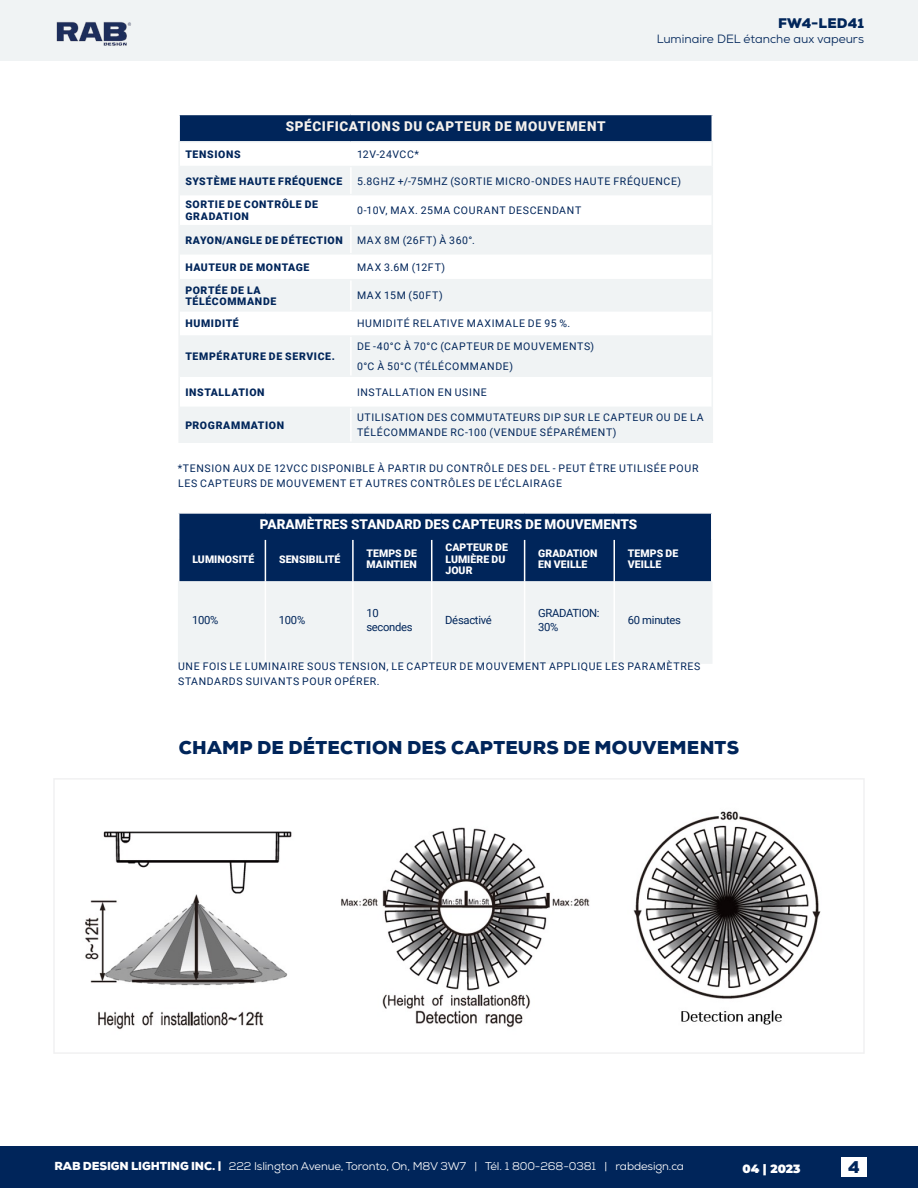
<style>
.page{position:relative;width:918px;height:1188px;background:#fff}
.page>*{position:absolute;margin:0;border:0;box-sizing:border-box;transform-origin:0 0}
.t1{font:900 18px "Nexa";letter-spacing:.01em;color:#00255a}
.t2{font:900 16.5px "Nexa";color:#00255a}
.t3{font:900 13.5px "Roboto";letter-spacing:.005em;color:#fff}
.t4{font:900 13.5px "Roboto";letter-spacing:.05em;color:#f5f1ed}
.t5{font:900 13.5px "Nexa";letter-spacing:.01em;color:#00255a}
.t6{font:12px "Nexa";color:#00255a}
.t7{font:900 12px "Montserrat";color:#fff}
.t8{font:11.25px "Nexa";letter-spacing:-.01em;color:#fff}
.t9{font:11.25px/13.5px "Roboto";letter-spacing:-.025em;color:#00255a}
.t10{font:10.5px/15px "Roboto";letter-spacing:.06em;color:#00255a}
.t11{font:900 10.5px/11.2px "Roboto";letter-spacing:.06em;color:#00255a}
.t12{font:900 10.5px/11.2px "Roboto";letter-spacing:.005em;color:#fff}
.s1{font-weight:900}
</style>
<div class="page">
<div style="left:0;top:1147px;width:918px;height:41px;background:#00255a"></div>
<div style="left:0;top:0;width:918px;height:60px;background:#f0f3f4"></div>
<img style="left:56px;top:22px;width:75px;height:24px">
<div style="left:841px;top:1158px;width:26px;height:19px;background:#fff"></div>
<div style="left:179px;top:581px;width:532px;height:81px;background:#f0f3f4"></div>
<hr style="left:178px;top:581px;width:1px;height:81px;background:#f0f3f4">
<hr style="left:711px;top:581px;width:2px;height:81px;background:#f0f3f4">
<hr style="left:178px;top:662px;width:87px;height:2px;background:#f0f3f4">
<hr style="left:265px;top:662px;width:88px;height:2px;background:#f0f3f4">
<hr style="left:353px;top:662px;width:79px;height:2px;background:#f0f3f4">
<hr style="left:432px;top:662px;width:93px;height:2px;background:#f0f3f4">
<hr style="left:525px;top:662px;width:89px;height:2px;background:#f0f3f4">
<hr style="left:614px;top:662px;width:99px;height:2px;background:#f0f3f4">
<hr style="left:265px;top:581px;width:1px;height:81px;background:#fff">
<hr style="left:352px;top:581px;width:2px;height:81px;background:#fff">
<hr style="left:431px;top:581px;width:1px;height:81px;background:#fff">
<hr style="left:524px;top:581px;width:1px;height:81px;background:#fff">
<hr style="left:614px;top:581px;width:1px;height:81px;background:#fff">
<div style="left:178px;top:513px;width:534px;height:68px;background:#00255a"></div>
<hr style="left:265px;top:512px;width:88px;height:2px;background:#fff">
<hr style="left:353px;top:512px;width:79px;height:2px;background:#fff">
<hr style="left:432px;top:512px;width:93px;height:2px;background:#fff">
<hr style="left:525px;top:512px;width:89px;height:2px;background:#fff">
<hr style="left:614px;top:512px;width:99px;height:2px;background:#fff">
<hr style="left:265px;top:540px;width:1px;height:41px;background:#fff">
<hr style="left:352px;top:540px;width:2px;height:41px;background:#fff">
<hr style="left:431px;top:540px;width:1px;height:41px;background:#fff">
<hr style="left:524px;top:540px;width:1px;height:41px;background:#fff">
<hr style="left:614px;top:540px;width:1px;height:41px;background:#fff">
<div style="left:179px;top:114px;width:533px;height:28px;background:#00255a"></div>
<svg style="left:180px;top:167px;width:532px;height:274px;fill:#f0f3f4"></svg>
<hr style="left:178px;top:141px;width:173px;height:2px;background:#f0f3f4">
<hr style="left:351px;top:141px;width:362px;height:2px;background:#f0f3f4">
<hr style="left:180px;top:166px;width:171px;height:1px;background:#f0f3f4">
<hr style="left:351px;top:166px;width:361px;height:1px;background:#f0f3f4">
<hr style="left:180px;top:194px;width:171px;height:1px;background:#f0f3f4">
<hr style="left:351px;top:194px;width:361px;height:1px;background:#f0f3f4">
<hr style="left:180px;top:225px;width:171px;height:1px;background:#f0f3f4">
<hr style="left:351px;top:225px;width:361px;height:1px;background:#f0f3f4">
<hr style="left:180px;top:253px;width:171px;height:2px;background:#f0f3f4">
<hr style="left:351px;top:253px;width:361px;height:2px;background:#f0f3f4">
<hr style="left:180px;top:279px;width:171px;height:1px;background:#f0f3f4">
<hr style="left:351px;top:279px;width:361px;height:1px;background:#f0f3f4">
<hr style="left:180px;top:310px;width:171px;height:2px;background:#f0f3f4">
<hr style="left:351px;top:310px;width:361px;height:2px;background:#f0f3f4">
<hr style="left:180px;top:335px;width:171px;height:2px;background:#f0f3f4">
<hr style="left:351px;top:335px;width:361px;height:2px;background:#f0f3f4">
<hr style="left:180px;top:375px;width:171px;height:2px;background:#f0f3f4">
<hr style="left:351px;top:375px;width:361px;height:2px;background:#f0f3f4">
<hr style="left:180px;top:407px;width:171px;height:1px;background:#f0f3f4">
<hr style="left:351px;top:407px;width:361px;height:1px;background:#f0f3f4">
<hr style="left:178px;top:143px;width:2px;height:24px;background:#f0f3f4">
<hr style="left:178px;top:167px;width:2px;height:28px;background:#f0f3f4">
<hr style="left:178px;top:195px;width:2px;height:31px;background:#f0f3f4">
<hr style="left:712px;top:195px;width:1px;height:31px;background:#f0f3f4">
<hr style="left:178px;top:226px;width:2px;height:28px;background:#f0f3f4">
<hr style="left:178px;top:254px;width:2px;height:26px;background:#f0f3f4">
<svg style="left:712px;top:226px;width:1px;height:54px"></svg>
<hr style="left:178px;top:280px;width:2px;height:31px;background:#f0f3f4">
<hr style="left:712px;top:280px;width:1px;height:31px;background:#f0f3f4">
<hr style="left:178px;top:311px;width:2px;height:25px;background:#f0f3f4">
<svg style="left:712px;top:311px;width:1px;height:25px"></svg>
<hr style="left:178px;top:336px;width:2px;height:40px;background:#f0f3f4">
<hr style="left:712px;top:336px;width:1px;height:40px;background:#f0f3f4">
<hr style="left:178px;top:376px;width:2px;height:31px;background:#f0f3f4">
<hr style="left:712px;top:376px;width:1px;height:31px;background:#f0f3f4">
<hr style="left:178px;top:407px;width:2px;height:34px;background:#f0f3f4">
<hr style="left:712px;top:407px;width:1px;height:34px;background:#f0f3f4">
<hr style="left:178px;top:441px;width:173px;height:2px;background:#f0f3f4">
<hr style="left:351px;top:441px;width:362px;height:2px;background:#f0f3f4">
<hr style="left:350px;top:167px;width:2px;height:27px;background:#fff">
<hr style="left:350px;top:195px;width:2px;height:30px;background:#fff">
<hr style="left:350px;top:226px;width:2px;height:27px;background:#fff">
<hr style="left:350px;top:255px;width:2px;height:24px;background:#fff">
<hr style="left:350px;top:280px;width:2px;height:30px;background:#fff">
<hr style="left:350px;top:312px;width:2px;height:23px;background:#fff">
<hr style="left:350px;top:337px;width:2px;height:38px;background:#fff">
<hr style="left:350px;top:377px;width:2px;height:30px;background:#fff">
<hr style="left:350px;top:408px;width:2px;height:33px;background:#fff">
<svg style="left:712px;top:115px;width:1px;height:80px"></svg>
<hr style="left:178px;top:115px;width:2px;height:26px;background:#fff">
<hr style="left:178px;top:114px;width:173px;height:1px;background:#fff">
<hr style="left:351px;top:114px;width:362px;height:1px;background:#fff">
<div style="left:53px;top:778px;width:812px;height:276px;border:2px solid #f1f1f2"></div>
<img style="left:85px;top:811px;width:736px;height:219px">
<p class="t4" style="left:286px;top:116px;width:321px">SPÉCIFICATIONS DU CAPTEUR DE MOUVEMENT</p>
<p class="t5" style="left:778px;top:14px;width:87px">FW4-LED41</p>
<p class="t6" style="left:657px;top:31px;width:209px">Luminaire DEL étanche aux vapeurs</p>
<p class="t11" style="left:185px;top:148px;width:57px">TENSIONS</p>
<p class="t10" style="left:357px;top:146px;width:64px">12V-24VCC*</p>
<p class="t11" style="left:185px;top:175px;width:158px">SYSTÈME HAUTE FRÉQUENCE</p>
<p class="t10" style="left:357px;top:173px;width:326px">5.8GHZ +/-75MHZ (SORTIE MICRO-ONDES HAUTE FRÉQUENCE)</p>
<p class="t11" style="left:185px;top:199px;width:134px">SORTIE DE CONTRÔLE DE<br>GRADATION</p>
<p class="t10" style="left:357px;top:202px;width:226px">0-10V, MAX. 25MA COURANT DESCENDANT</p>
<p class="t11" style="left:185px;top:234px;width:159px">RAYON/ANGLE DE DÉTECTION</p>
<p class="t10" style="left:357px;top:232px;width:119px">MAX 8M (26FT) À 360°.</p>
<p class="t11" style="left:185px;top:261px;width:126px">HAUTEUR DE MONTAGE</p>
<p class="t10" style="left:357px;top:259px;width:90px">MAX 3.6M (12FT)</p>
<p class="t11" style="left:185px;top:284px;width:92px">PORTÉE DE LA<br>TÉLÉCOMMANDE</p>
<p class="t10" style="left:357px;top:288px;width:87px">MAX 15M (50FT)</p>
<p class="t11" style="left:185px;top:318px;width:55px">HUMIDITÉ</p>
<p class="t10" style="left:357px;top:316px;width:215px">HUMIDITÉ RELATIVE MAXIMALE DE 95 %.</p>
<p class="t11" style="left:185px;top:350px;width:151px">TEMPÉRATURE DE SERVICE.</p>
<p class="t10" style="left:357px;top:336px;width:239px;line-height:20.2px">DE -40°C À 70°C (CAPTEUR DE MOUVEMENTS)<br>0°C À 50°C (TÉLÉCOMMANDE)</p>
<p class="t11" style="left:185px;top:386px;width:81px">INSTALLATION</p>
<p class="t10" style="left:357px;top:384px;width:131px">INSTALLATION EN USINE</p>
<p class="t11" style="left:185px;top:419px;width:100px">PROGRAMMATION</p>
<p class="t10" style="left:357px;top:410px;width:348px">UTILISATION DES COMMUTATEURS DIP SUR LE CAPTEUR OU DE LA<br>TÉLÉCOMMANDE RC-100 (VENDUE SÉPARÉMENT)</p>
<p class="t10" style="left:178px;top:460px;width:522px">*TENSION AUX DE 12VCC DISPONIBLE À PARTIR DU CONTRÔLE DES DEL - PEUT ÊTRE UTILISÉE POUR<br>LES CAPTEURS DE MOUVEMENT ET AUTRES CONTRÔLES DE L'ÉCLAIRAGE</p>
<p class="t3" style="left:260px;top:515px;width:379px">PARAMÈTRES STANDARD DES CAPTEURS DE MOUVEMENTS</p>
<p class="t12" style="left:192px;top:553px;width:64px">LUMINOSITÉ</p>
<p class="t12" style="left:279px;top:553px;width:63px">SENSIBILITÉ</p>
<p class="t12" style="left:367px;top:547px;width:52px">TEMPS DE<br>MAINTIEN</p>
<p class="t12" style="left:445px;top:542px;width:64px">CAPTEUR DE<br>LUMIÈRE DU<br>JOUR</p>
<p class="t12" style="left:538px;top:547px;width:61px">GRADATION<br>EN VEILLE</p>
<p class="t12" style="left:628px;top:547px;width:52px">TEMPS DE<br>VEILLE</p>
<p class="t9" style="left:192px;top:613px;width:28px">100%</p>
<p class="t9" style="left:279px;top:613px;width:28px">100%</p>
<p class="t9" style="left:366px;top:606px;width:48px">10 secondes</p>
<p class="t9" style="left:445px;top:613px;width:48px">Désactivé</p>
<p class="t9" style="left:538px;top:606px;width:63px">GRADATION:<br>30%</p>
<p class="t9" style="left:628px;top:613px;width:55px">60 minutes</p>
<p class="t10" style="left:178px;top:658px;width:524px">UNE FOIS LE LUMINAIRE SOUS TENSION, LE CAPTEUR DE MOUVEMENT APPLIQUE LES PARAMÈTRES<br>STANDARDS SUIVANTS POUR OPÉRER.</p>
<h1 class="t1" style="left:179px;top:735px;width:562px">CHAMP DE DÉTECTION DES CAPTEURS DE MOUVEMENTS</h1>
<p class="t8" style="left:54px;top:1159px;width:631px"><span class="s1">RAB DESIGN LIGHTING INC. |</span> 222 Islington Avenue, Toronto, On, M8V 3W7 | Tél. 1 800-268-0381 | rabdesign.ca</p>
<p class="t7" style="left:743px;top:1160px;width:60px">04 | 2023</p>
<h2 class="t2" style="left:848px;top:1156px;width:13px">4</h2>
</div>
